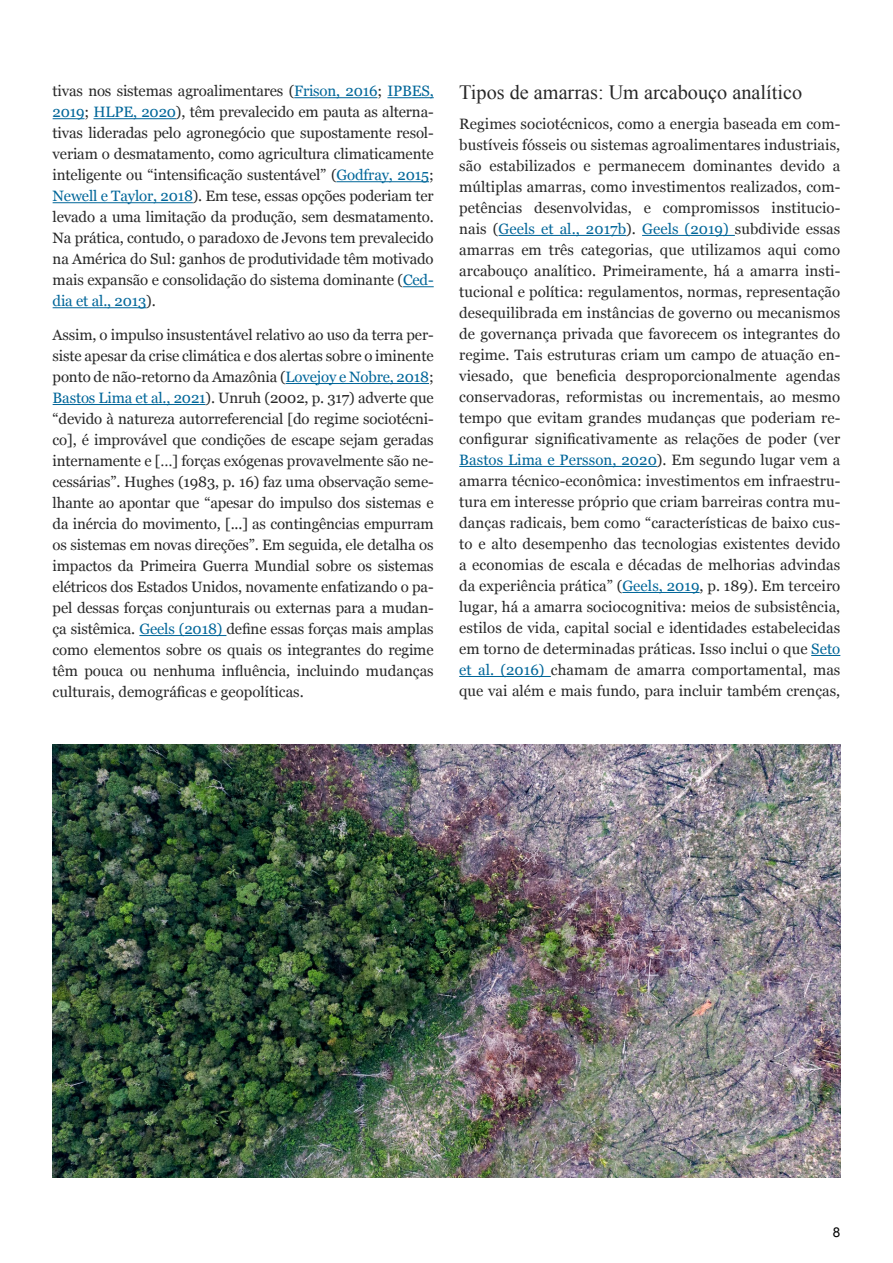
<style>
.page{position:relative;width:893px;height:1263px;background:#fff}
.page>*{position:absolute;margin:0;border:0;box-sizing:border-box;transform-origin:0 0}
.t1{font:20.25px "Times New Roman";color:#282828}
.t2{font:15px/21px "Georgia";color:#282828;text-align:justify}
.t3{font:13.5px "Arial";color:#000}
.s1{color:#069}
</style>
<div class="page">
<hr style="left:294px;top:97px;width:83px;height:1px;background:#069">
<hr style="left:387px;top:97px;width:47px;height:1px;background:#069">
<hr style="left:53px;top:118px;width:32px;height:1px;background:#069">
<hr style="left:93px;top:118px;width:83px;height:1px;background:#069">
<hr style="left:337px;top:181px;width:92px;height:1px;background:#069">
<hr style="left:53px;top:202px;width:140px;height:1px;background:#069">
<hr style="left:403px;top:286px;width:31px;height:1px;background:#069">
<hr style="left:53px;top:307px;width:93px;height:1px;background:#069">
<hr style="left:286px;top:383px;width:143px;height:1px;background:#069">
<hr style="left:53px;top:404px;width:153px;height:1px;background:#069">
<hr style="left:139px;top:635px;width:87px;height:1px;background:#069">
<hr style="left:499px;top:235px;width:127px;height:1px;background:#069">
<hr style="left:642px;top:235px;width:93px;height:1px;background:#069">
<hr style="left:459px;top:466px;width:198px;height:1px;background:#069">
<hr style="left:622px;top:592px;width:78px;height:1px;background:#069">
<svg style="left:811px;top:655px;width:29px;height:1px"></svg>
<hr style="left:459px;top:676px;width:92px;height:1px;background:#069">
<img style="left:53px;top:744px;width:787px;height:434px">
<p class="t2" style="left:53px;top:80px;width:383px">tivas nos sistemas agroalimentares (<span class="s1">Frison, 2016</span>; <span class="s1">IPBES, 2019</span>; <span class="s1">HLPE, 2020</span>), têm prevalecido em pauta as alterna&shy;tivas lideradas pelo agronegócio que supostamente resol&shy;veriam o desmatamento, como agricultura climaticamente inteligente ou “intensificação sustentável” (<span class="s1">Godfray, 2015</span>; <span class="s1">Newell e Taylor, 2018</span>). Em tese, essas opções poderiam ter levado a uma limitação da produção, sem desmatamento.<br>Na prática, contudo, o paradoxo de Jevons tem prevalecido na América do Sul: ganhos de produtividade têm motivado mais expansão e consolidação do sistema dominante (<span class="s1">Ced&shy;dia et al., 2013</span>).</p>
<p class="t2" style="left:53px;top:324px;width:383px">Assim, o impulso insustentável relativo ao uso da terra per&shy;siste apesar da crise climática e dos alertas sobre o iminente ponto de não-retorno da Amazônia (<span class="s1">Lovejoy e Nobre, 2018</span>; <span class="s1">Bastos Lima et al., 2021</span>). Unruh (2002, p. 317) adverte que “devido à natureza autorreferencial [do regime sociotécni&shy;co], é improvável que condições de escape sejam geradas internamente e […] forças exógenas provavelmente são ne&shy;cessárias”. Hughes (1983, p. 16) faz uma observação seme&shy;lhante ao apontar que “apesar do impulso dos sistemas e da inércia do movimento, [...] as contingências empurram os sistemas em novas direções”. Em seguida, ele detalha os impactos da Primeira Guerra Mundial sobre os sistemas elétricos dos Estados Unidos, novamente enfatizando o pa&shy;pel dessas forças conjunturais ou externas para a mudan&shy;ça sistêmica. <span class="s1">Geels (2018)</span> define essas forças mais amplas como elementos sobre os quais os integrantes do regime têm pouca ou nenhuma influência, incluindo mudanças culturais, demográficas e geopolíticas.</p>
<h1 class="t1" style="left:459px;top:79px;width:344px">Tipos de amarras: Um arcabouço analítico</h1>
<p class="t2" style="left:459px;top:113px;width:383px">Regimes sociotécnicos, como a energia baseada em com&shy;bustíveis fósseis ou sistemas agroalimentares industriais, são estabilizados e permanecem dominantes devido a múltiplas amarras, como investimentos realizados, com&shy;petências desenvolvidas, e compromissos institucio&shy;nais (<span class="s1">Geels et al., 2017b</span>). <span class="s1">Geels (2019)</span> subdivide essas amarras em três categorias, que utilizamos aqui como arcabouço analítico. Primeiramente, há a amarra insti&shy;tucional e política: regulamentos, normas, representação desequilibrada em instâncias de governo ou mecanismos de governança privada que favorecem os integrantes do regime. Tais estruturas criam um campo de atuação en&shy;viesado, que beneficia desproporcionalmente agendas conservadoras, reformistas ou incrementais, ao mesmo tempo que evitam grandes mudanças que poderiam re&shy;configurar significativamente as relações de poder (ver <span class="s1">Bastos Lima e Persson, 2020</span>). Em segundo lugar vem a amarra técnico-econômica: investimentos em infraestru&shy;tura em interesse próprio que criam barreiras contra mu&shy;danças radicais, bem como “características de baixo cus&shy;to e alto desempenho das tecnologias existentes devido a economias de escala e décadas de melhorias advindas da experiência prática” (<span class="s1">Geels, 2019</span>, p. 189). Em terceiro lugar, há a amarra sociocognitiva: meios de subsistência, estilos de vida, capital social e identidades estabelecidas em torno de determinadas práticas. Isso inclui o que <span class="s1">Seto et al. (2016)</span> chamam de amarra comportamental, mas que vai além e mais fundo, para incluir também crenças,</p>
<p class="t3" style="left:833px;top:1223px;width:9px">8</p>
</div>
